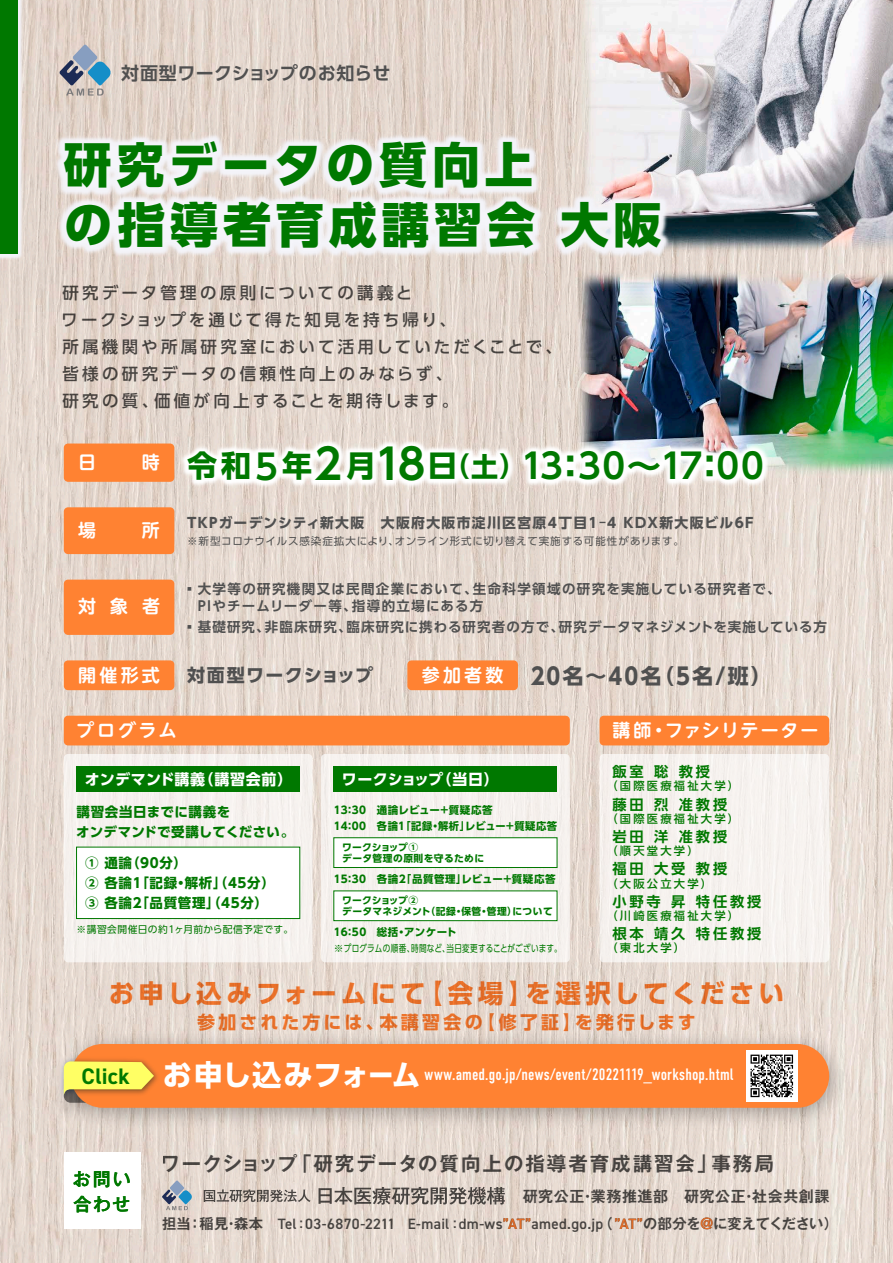
<style>
.page{position:relative;width:893px;height:1263px;background:#fff}
.page>*{position:absolute;margin:0;border:0;box-sizing:border-box;transform-origin:0 0}
.t1{font:800 48px/60px "UD Shin Go Pr 6 N";letter-spacing:.1em;color:#007800}
.t2{font:700 34.5px "UD Shin Go Pr 6 De";letter-spacing:-.025em;color:#007800}
.t3{font:700 25.5px "UD Shin Go Pr 6 N";letter-spacing:.16em;color:#ff8232}
.t4{font:700 21px "UD Shin Go Pr 6";color:#505050}
.t5{font:700 19.5px "Gothic MB101 Pr 6 De";letter-spacing:.1em;color:#505050}
.t6{font:700 18px "UD Shin Go Pr 6 N";letter-spacing:.175em;color:#ff8232}
.t7{font:700 18px "UD Shin M Go Pr 6 De";letter-spacing:.16em;color:#fff}
.t8{font:700 18px "UD Shin Go Pr 6 De";letter-spacing:.02em;color:#505050}
.t9{font:700 18px "UD Shin M Go Pr 6 De";letter-spacing:.08em;color:#fff}
.t10{font:700 18px "UD Shin Go Pr 6";letter-spacing:.07em;color:#505050}
.t11{font:500 18px/25.5px "Gothic MB101 Pr 6";letter-spacing:.1em;color:#007800}
.t12{font:500 16.5px/27px "UD Shin Go Pr 6";letter-spacing:.19em;color:#505050}
.t13{font:16.5px "DIN Condensed";letter-spacing:.005em;color:#fff}
.t14{font:600 15px "DIN2014";letter-spacing:.02em;color:#505050}
.t15{font:700 15px "Gothic MB101 Pr 6 De";letter-spacing:.035em;color:#505050}
.t16{font:700 15px "UD Shin Go Pr 6";letter-spacing:.02em;color:#fff}
.t17{font:700 15px "UD Shin Go Pr 6";color:#fff}
.t18{font:700 14.25px "UD Shin Go Pr 6 De";letter-spacing:.2em;color:#007800}
.t19{font:700 13.8px "UD Shin Go Pr 6";letter-spacing:.1em;color:#505050}
.t20{font:700 13.5px/17.2px "UD Shin Go Pr 6 N De";letter-spacing:.085em;color:#505050}
.t21{font:700 13.5px/20.2px "UD Shin Go Pr 6";letter-spacing:.045em;color:#007800}
.t22{font:500 11.25px "UD Shin Go Pr 6";letter-spacing:.2em;color:#007800}
.t23{font:700 10.5px/15.8px "UD Shin Go Pr 6";letter-spacing:.05em;color:#007800}
.t24{font:10.5px "UD Shin Go Pr 6";letter-spacing:.07em;color:#505050}
.t25{font:700 10.5px "UD Shin Go Pr 6";letter-spacing:.025em;color:#007800}
.t26{font:700 9.75px/11.7px "UD Shin Go Pr 6";letter-spacing:.03em;color:#007800}
.t27{font:9.75px "UD Shin Go Pr 6";letter-spacing:.035em;color:#007800}
.s1{font-family:"UD Shin Go Pr 6";font-size:30px}
.s2{font-size:42px}
.s3{font-family:"UD Shin Go Pr 6";font-size:27px}
.s4{font-family:"UD Shin Go Pr 6"}
.s5{font-size:23.1px}
.s6{font-family:"DIN2014";font-weight:700;font-size:22.5px;color:#007800}
.s7{font-family:"UD Shin Go Pr 6 N";font-weight:700;font-size:29.25px}
.s8{font-family:"Gothic MB101 Pr 6 De";font-weight:700;font-size:14.25px}
.s9{font-family:"Gothic MB101 Pr 6 De";font-weight:700;font-size:14.25px;color:#ff8232}
</style>
<div class="page">
<img style="left:0;top:0;width:893px;height:1263px">
<div style="left:321px;top:754px;width:249px;height:208px;background:#f6f1ee;border-radius:4px"></div>
<div style="left:64px;top:754px;width:249px;height:208px;background:#f6f1ee;border-radius:4px"></div>
<div style="left:76px;top:847px;width:224px;height:72px;background:#fff;border:1px solid #007800"></div>
<div style="left:64px;top:1152px;width:76px;height:77px;background:#fff"></div>
<img style="left:4px;top:81px;width:722px;height:241px">
<svg style="left:76px;top:44px;width:35px;height:52px"></svg>
<img style="left:128px;top:381px;width:696px;height:174px">
<div style="left:64px;top:716px;width:506px;height:29px;background:#ff8232;border-radius:4px"></div>
<div style="left:600px;top:754px;width:229px;height:208px;background:#f6f2ef;border-radius:4px"></div>
<div style="left:64px;top:443px;width:110px;height:39px;background:#ff8232;border-radius:4px"></div>
<div style="left:600px;top:716px;width:229px;height:29px;background:#ff8232;border-radius:4px"></div>
<div style="left:64px;top:507px;width:110px;height:47px;background:#ff8232;border-radius:4px"></div>
<div style="left:64px;top:580px;width:110px;height:55px;background:#ff8232;border-radius:4px"></div>
<div style="left:407px;top:660px;width:111px;height:30px;background:#ff8232;border-radius:4px"></div>
<div style="left:64px;top:660px;width:110px;height:30px;background:#ff8232;border-radius:4px"></div>
<img style="left:40px;top:1023px;width:817px;height:115px">
<div style="left:71px;top:1044px;width:758px;height:64px;background:#ff8232;border-radius:32px"></div>
<img style="left:57px;top:1055px;width:101px;height:51px">
<svg style="left:64px;top:1061px;width:90px;height:42px"></svg>
<div style="left:746px;top:1050px;width:51px;height:51px;background:#fff"></div>
<svg style="left:750px;top:1054px;width:43px;height:43px"></svg>
<svg style="left:204px;top:1189px;width:107px;height:13px"></svg>
<svg style="left:319px;top:1187px;width:186px;height:18px"></svg>
<svg style="left:170px;top:1180px;width:14px;height:15px"></svg>
<svg style="left:162px;top:1189px;width:30px;height:21px"></svg>
<div style="left:77px;top:767px;width:223px;height:25px;background:#007800"></div>
<div style="left:334px;top:767px;width:223px;height:25px;background:#007800"></div>
<div style="left:333px;top:837px;width:224px;height:31px;background:#fff;border:1px solid #007800"></div>
<div style="left:333px;top:890px;width:224px;height:31px;background:#fff;border:1px solid #007800"></div>
<img style="left:0;top:0;width:76px;height:312px">
<div style="left:0;top:0;width:17px;height:253px;background:#007800"></div>
<h3 class="t8" style="left:121px;top:58px;width:271px">対面型ワークショップのお知らせ</h3>
<h1 class="t1" style="left:64px;top:134px;width:599px">研究データの質向上<br>の指導者育成講習会 大阪</h1>
<p class="t12" style="left:62px;top:279px;width:502px">研究データ管理の原則についての講義と<br>ワークショップを通じて得た知見を持ち帰り、<br>所属機関や所属研究室において活用していただくことで、皆様の研究データの信頼性向上のみならず、<br>研究の質、価値が向上することを期待します。</p>
<h3 class="t7" style="left:78px;top:447px;width:83px">日　　時</h3>
<h3 class="t7" style="left:78px;top:515px;width:83px">場　　所</h3>
<h3 class="t7" style="left:78px;top:591px;width:84px">対象者</h3>
<h2 class="t2" style="left:187px;top:438px;width:578px"><span class="s1">令和</span>5<span class="s1">年</span><span class="s2">2</span><span class="s1">月</span><span class="s2">18</span><span class="s1">日</span><span class="s3">(土)</span> 13<span class="s4">：</span>30<span class="s4">～</span>17<span class="s4">：</span>00</h2>
<p class="t19" style="left:187px;top:512px;width:568px">TKPガーデンシティ新大阪　大阪府大阪市淀川区宮原4丁目1‒４ ＫＤＸ新大阪ビル6F</p>
<p class="t24" style="left:187px;top:533px;width:498px">※新型コロナウイルス感染症拡大により、オンライン形式に切り替えて実施する可能性があります。</p>
<p class="t20" style="left:183px;top:580px;width:599px">▪大学等の研究機関又は民間企業において、生命科学領域の研究を実施している研究者で、　PIやチームリーダー等、指導的立場にある方</p>
<p class="t20" style="left:183px;top:617px;width:646px">▪基礎研究、非臨床研究、臨床研究に携わる研究者の方で、研究データマネジメントを実施している方</p>
<h3 class="t7" style="left:78px;top:660px;width:83px">開催形式</h3>
<h3 class="t10" style="left:187px;top:661px;width:187px">対面型ワークショップ</h3>
<h3 class="t7" style="left:76px;top:715px;width:102px">プログラム</h3>
<h3 class="t7" style="left:422px;top:660px;width:83px">参加者数</h3>
<h3 class="t4" style="left:531px;top:659px;width:243px"><span class="s5">20</span>名～<span class="s5">40</span>名（<span class="s5">5</span>名<span class="s5">/</span>班）</h3>
<h3 class="t9" style="left:612px;top:715px;width:208px">講師・ファシリテーター</h3>
<p class="t16" style="left:85px;top:767px;width:209px">オンデマンド講義（講習会前）</p>
<p class="t21" style="left:76px;top:801px;width:220px">講習会当日までに講義を<br>オンデマンドで受講してください。</p>
<p class="t21" style="left:85px;top:852px;width:191px">① 通論（90分）<br>② 各論１「記録・解析」（45分）<br>③ 各論２「品質管理」（45分）</p>
<p class="t27" style="left:77px;top:922px;width:218px">※講習会開催日の約1ヶ月前から配信予定です。</p>
<p class="t17" style="left:342px;top:767px;width:158px">ワークショップ（当日）</p>
<p class="t23" style="left:334px;top:802px;width:225px">13：30 通論レビュー＋質疑応答<br>14：00 各論１「記録・解析」レビュー＋質疑応答</p>
<p class="t26" style="left:342px;top:841px;width:143px">ワークショップ①<br>データ管理の原則を守るために</p>
<p class="t26" style="left:342px;top:894px;width:212px">ワークショップ②<br>データマネジメント（記録・保管・管理）について</p>
<p class="t23" style="left:334px;top:871px;width:223px">15：30 各論２「品質管理」レビュー＋質疑応答</p>
<p class="t25" style="left:334px;top:924px;width:124px">16：50 総括・アンケート</p>
<p class="t27" style="left:334px;top:940px;width:230px">※プログラムの順番、時間など、当日変更することがございます。</p>
<p class="t18" style="left:612px;top:760px;width:99px">飯室 聡 教授</p>
<p class="t22" style="left:606px;top:777px;width:134px">（国際医療福祉大学）</p>
<p class="t18" style="left:612px;top:792px;width:116px">藤田 烈 准教授</p>
<p class="t22" style="left:606px;top:809px;width:134px">（国際医療福祉大学）</p>
<p class="t18" style="left:612px;top:825px;width:116px">岩田 洋 准教授</p>
<p class="t22" style="left:606px;top:842px;width:94px">（順天堂大学）</p>
<p class="t18" style="left:612px;top:857px;width:116px">福田 大受 教授</p>
<p class="t22" style="left:606px;top:874px;width:107px">（大阪公立大学）</p>
<p class="t18" style="left:612px;top:890px;width:151px">小野寺 昇 特任教授</p>
<p class="t22" style="left:606px;top:906px;width:134px">（川崎医療福祉大学）</p>
<p class="t18" style="left:612px;top:922px;width:151px">根本 靖久 特任教授</p>
<p class="t22" style="left:606px;top:939px;width:80px">（東北大学）</p>
<h3 class="t3" style="left:109px;top:973px;width:677px">お申し込みフォームにて【会場】を選択してください</h3>
<h3 class="t6" style="left:197px;top:1008px;width:500px">参加された方には、本講習会の【修了証】を発行します</h3>
<p class="t13" style="left:82px;top:1065px;width:653px"><span class="s6">Click</span> <span class="s7">お申し込みフォーム</span> www.amed.go.jp/news/event/20221119_workshop.html</p>
<h3 class="t11" style="left:73px;top:1165px;width:59px">お問い合わせ</h3>
<h3 class="t5" style="left:161px;top:1147px;width:614px">ワークショップ「研究データの質向上の指導者育成講習会」事務局</h3>
<p class="t15" style="left:523px;top:1184px;width:308px">研究公正・業務推進部　研究公正・社会共創課</p>
<p class="t14" style="left:162px;top:1214px;width:677px"><span class="s8">担当：稲見・森本　</span>Tel : 03-6870-2211 E-mail : dm-ws”AT”amed.go.jp<span class="s8">（</span>”AT”<span class="s8">の部分を</span><span class="s9">@</span><span class="s8">に変えてください）</span></p>
</div>
